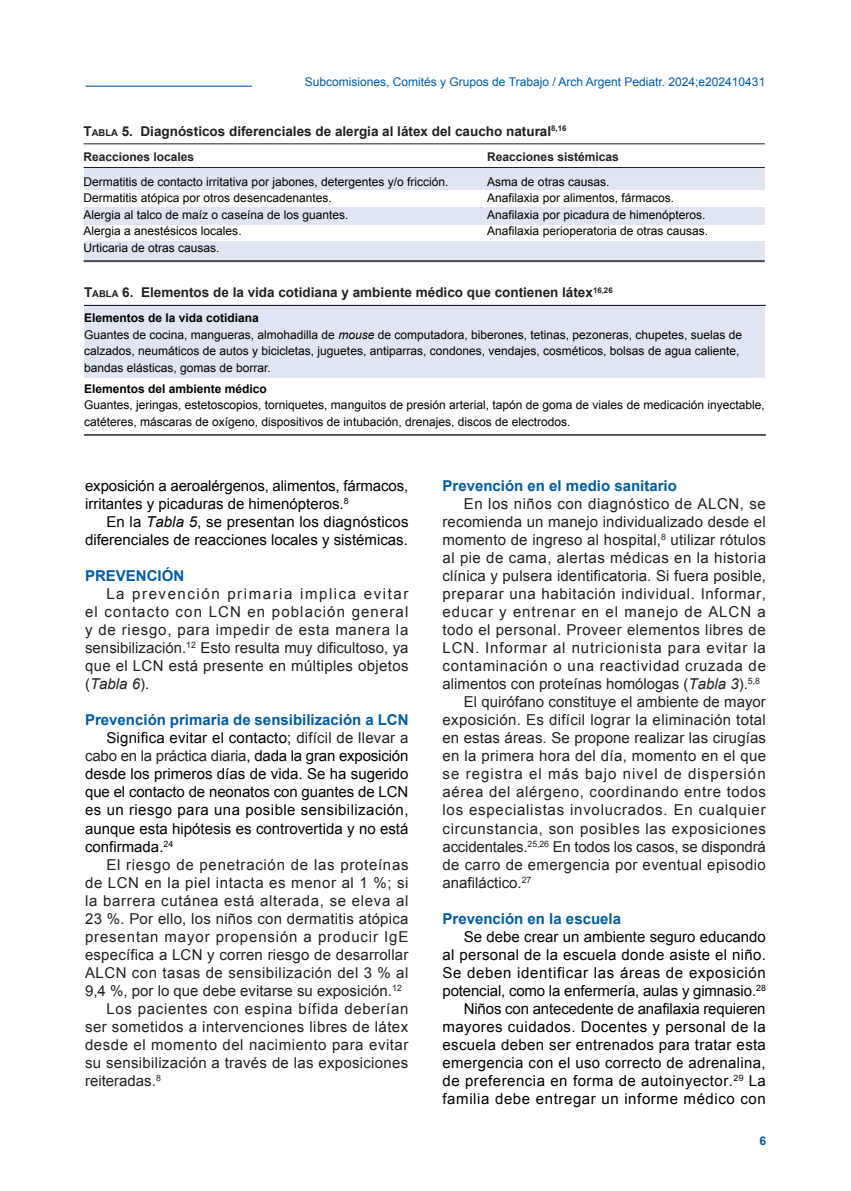
<style>
.page{position:relative;width:851px;height:1191px;background:#fff}
.page>*{position:absolute;margin:0;border:0;box-sizing:border-box;transform-origin:0 0}
._0_Texto_x10{font:15px/18px "Arial";letter-spacing:.02em;color:#231f20;text-align:justify}
._0_Texto_x10-2{font:15px/18px "Arial";color:#000;text-align:justify}
._6_Sub__x10B_May-min{font:700 15px "Arial";color:#015ca3}
._5_Sub__x10B_May{font:700 15px "Arial";color:#015ca3}
._9_Cuadros_Títulos_x{font:700 13.5px "Arial";color:#231f20}
._9_Cuadros_textos_x8{font:12px/16.5px "Arial";color:#000}
.t1{font:12px "Arial";color:#015ca3}
._9_Cuadros_textos_x8-2{font:700 12px "Arial";color:#000}
._9_Cuadros_textos_x8-3{font:700 12px "Arial";color:#231f20}
.t2{font:700 12px "Arial";color:#015ca3}
.s1{font-style:inherit}
.s2{font-size:9.45px}
.s3{font-style:italic}
.s4{color:#222}
</style>
<div class="page">
<hr style="left:86px;top:86px;width:166px;height:1px;background:#015ca3">
<div style="left:85px;top:207px;width:680px;height:17px;background:#dfe5f2"></div>
<div style="left:85px;top:241px;width:680px;height:22px;background:#dfe5f2"></div>
<div style="left:84px;top:168px;width:680px;height:22px;background:#dfe5f2"></div>
<hr style="left:83px;top:143px;width:681px;height:1px;background:#231f20">
<hr style="left:84px;top:167px;width:680px;height:1px;background:#231f20">
<hr style="left:84px;top:260px;width:680px;height:2px;background:#231f20">
<div style="left:84px;top:305px;width:680px;height:73px;background:#dfe5f2"></div>
<hr style="left:84px;top:305px;width:681px;height:1px;background:#231f20">
<hr style="left:84px;top:434px;width:681px;height:2px;background:#231f20">
<p class="t1" style="left:305px;top:74px;width:462px">Subcomisiones, Comités y Grupos de Trabajo / Arch Argent Pediatr. 2024;e202410431</p>
<p class="_9_Cuadros_Títulos_x" style="left:83px;top:122px;width:484px"><span class="s1">T</span><span class="s2">ABLA</span> 5. Diagnósticos diferenciales de alergia al látex del caucho natural<sup>8,16</sup></p>
<p class="_9_Cuadros_textos_x8-3" style="left:83px;top:149px;width:112px">Reacciones locales</p>
<p class="_9_Cuadros_textos_x8-3" style="left:487px;top:149px;width:133px">Reacciones sistémicas</p>
<p class="_9_Cuadros_textos_x8" style="left:83px;top:173px;width:366px">Dermatitis de contacto irritativa por jabones, detergentes y/o fricción.</p>
<p class="_9_Cuadros_textos_x8" style="left:487px;top:173px;width:124px">Asma de otras causas.</p>
<p class="_9_Cuadros_textos_x8" style="left:83px;top:190px;width:250px">Dermatitis atópica por otros desencadenantes.</p>
<p class="_9_Cuadros_textos_x8" style="left:487px;top:190px;width:188px">Anafilaxia por alimentos, fármacos.</p>
<p class="_9_Cuadros_textos_x8" style="left:83px;top:206px;width:266px">Alergia al talco de maíz o caseína de los guantes.</p>
<p class="_9_Cuadros_textos_x8" style="left:487px;top:206px;width:220px">Anafilaxia por picadura de himenópteros.</p>
<p class="_9_Cuadros_textos_x8" style="left:83px;top:223px;width:160px">Alergia a anestésicos locales.</p>
<p class="_9_Cuadros_textos_x8" style="left:487px;top:223px;width:222px">Anafilaxia perioperatoria de otras causas.</p>
<p class="_9_Cuadros_textos_x8" style="left:83px;top:239px;width:138px">Urticaria de otras causas.</p>
<p class="_9_Cuadros_Títulos_x" style="left:84px;top:284px;width:530px"><span class="s1">T</span><span class="s2">ABLA</span> 6. Elementos de la vida cotidiana y ambiente médico que contienen látex<sup>16,26</sup></p>
<p class="_9_Cuadros_textos_x8-2" style="left:84px;top:310px;width:176px">Elementos de la vida cotidiana</p>
<p class="_9_Cuadros_textos_x8" style="left:84px;top:326px;width:659px">Guantes de cocina, mangueras, almohadilla de <span class="s3">mouse</span> de computadora, biberones, tetinas, pezoneras, chupetes, suelas de calzados, neumáticos de autos y bicicletas, juguetes, antiparras, condones, vendajes, cosméticos, bolsas de agua caliente, bandas elásticas, gomas de borrar.</p>
<p class="_9_Cuadros_textos_x8-2" style="left:84px;top:380px;width:184px">Elementos del ambiente médico</p>
<p class="_9_Cuadros_textos_x8" style="left:84px;top:397px;width:682px">Guantes, jeringas, estetoscopios, torniquetes, manguitos de presión arterial, tapón de goma de viales de medicación inyectable, catéteres, máscaras de oxígeno, dispositivos de intubación, drenajes, discos de electrodos.</p>
<p class="_0_Texto_x10-2" style="left:85px;top:477px;width:324px">exposición a aeroalérgenos, alimentos, fármacos, irritantes y picaduras de himenópteros.<sup>8</sup></p>
<p class="_0_Texto_x10-2" style="left:85px;top:513px;width:325px;text-align:right">En la <span class="s3">Tabla 5</span>, se presentan los diagnósticos diferenciales de reacciones locales y sistémicas.</p>
<p class="_5_Sub__x10B_May" style="left:85px;top:566px;width:101px">PREVENCIÓN</p>
<p class="_0_Texto_x10" style="left:85px;top:585px;width:325px;text-indent:21px">La prevención primaria implica evitar el contacto con LCN en población general y de riesgo, para impedir de esta manera la sensibilización.<sup>12</sup> Esto resulta muy dificultoso, ya que el LCN está presente en múltiples objetos (<span class="s3">Tabla 6</span>).</p>
<p class="_6_Sub__x10B_May-min" style="left:85px;top:710px;width:325px">Prevención primaria de sensibilización a LCN</p>
<p class="_0_Texto_x10-2" style="left:85px;top:729px;width:325px;text-indent:21px">Significa evitar el contacto; <span class="s4">difícil de llevar a cabo en la práctica diaria</span>, dada la gran exposición desde los primeros días de vida. Se ha sugerido que el contacto de neonatos con guantes de LCN es un riesgo para una posible sensibilización, aunque esta hipótesis es controvertida y no está confirmada.<sup>24</sup></p>
<p class="_0_Texto_x10" style="left:85px;top:855px;width:325px;text-indent:21px">El riesgo de penetración de las proteínas de LCN en la piel intacta es menor al 1 %; si la barrera cutánea está alterada, se eleva al 23 %. Por ello, los niños con dermatitis atópica presentan mayor propensión a producir IgE específica a LCN y corren riesgo de desarrollar ALCN con tasas de sensibilización del 3 % al 9,4 %, por lo que debe evitarse su exposición.<sup>12</sup></p>
<p class="_0_Texto_x10" style="left:85px;top:999px;width:325px;text-indent:21px">Los pacientes con espina bífida deberían ser sometidos a intervenciones libres de látex desde el momento del nacimiento para evitar su sensibilización a través de las exposiciones reiteradas.<sup>8</sup></p>
<p class="_6_Sub__x10B_May-min" style="left:442px;top:476px;width:236px">Prevención en el medio sanitario</p>
<p class="_0_Texto_x10" style="left:442px;top:495px;width:325px;text-indent:21px">En los niños con diagnóstico de ALCN, se recomienda un manejo individualizado desde el momento de ingreso al hospital,<sup>8</sup> utilizar rótulos al pie de cama, alertas médicas en la historia clínica y pulsera identificatoria. Si fuera posible, preparar una habitación individual. Informar, educar y entrenar en el manejo de ALCN a todo el personal. Proveer elementos libres de LCN. Informar al nutricionista para evitar la contaminación o una reactividad cruzada de alimentos con proteínas homólogas (<span class="s3">Tabla 3</span>).<sup>5,8</sup></p>
<p class="_0_Texto_x10" style="left:442px;top:693px;width:325px;text-indent:21px">El quirófano constituye el ambiente de mayor exposición. Es difícil lograr la eliminación total en estas áreas. Se propone realizar las cirugías en la primera hora del día, momento en el que se registra el más bajo nivel de dispersión aérea del alérgeno, coordinando entre todos los especialistas involucrados. En cualquier circunstancia, son posibles las exposiciones accidentales.<sup>25,26</sup> En todos los casos, se dispondrá de carro de emergencia por eventual episodio anafiláctico.<sup>27</sup></p>
<p class="_6_Sub__x10B_May-min" style="left:442px;top:908px;width:180px">Prevención en la escuela</p>
<p class="_0_Texto_x10-2" style="left:442px;top:927px;width:325px;text-indent:21px">Se debe crear un ambiente seguro educando al personal de la escuela donde asiste el niño.<br>Se deben identificar las áreas de exposición potencial, como la enfermería, aulas y gimnasio.<sup>28</sup></p>
<p class="_0_Texto_x10-2" style="left:442px;top:999px;width:325px;text-indent:21px">Niños con antecedente de anafilaxia requieren mayores cuidados. Docentes y personal de la escuela deben ser entrenados para tratar esta emergencia con el uso correcto de adrenalina, de preferencia en forma de autoinyector.<sup>29</sup> La familia debe entregar un informe médico con</p>
<p class="t2" style="left:759px;top:1133px;width:8px">6</p>
</div>
